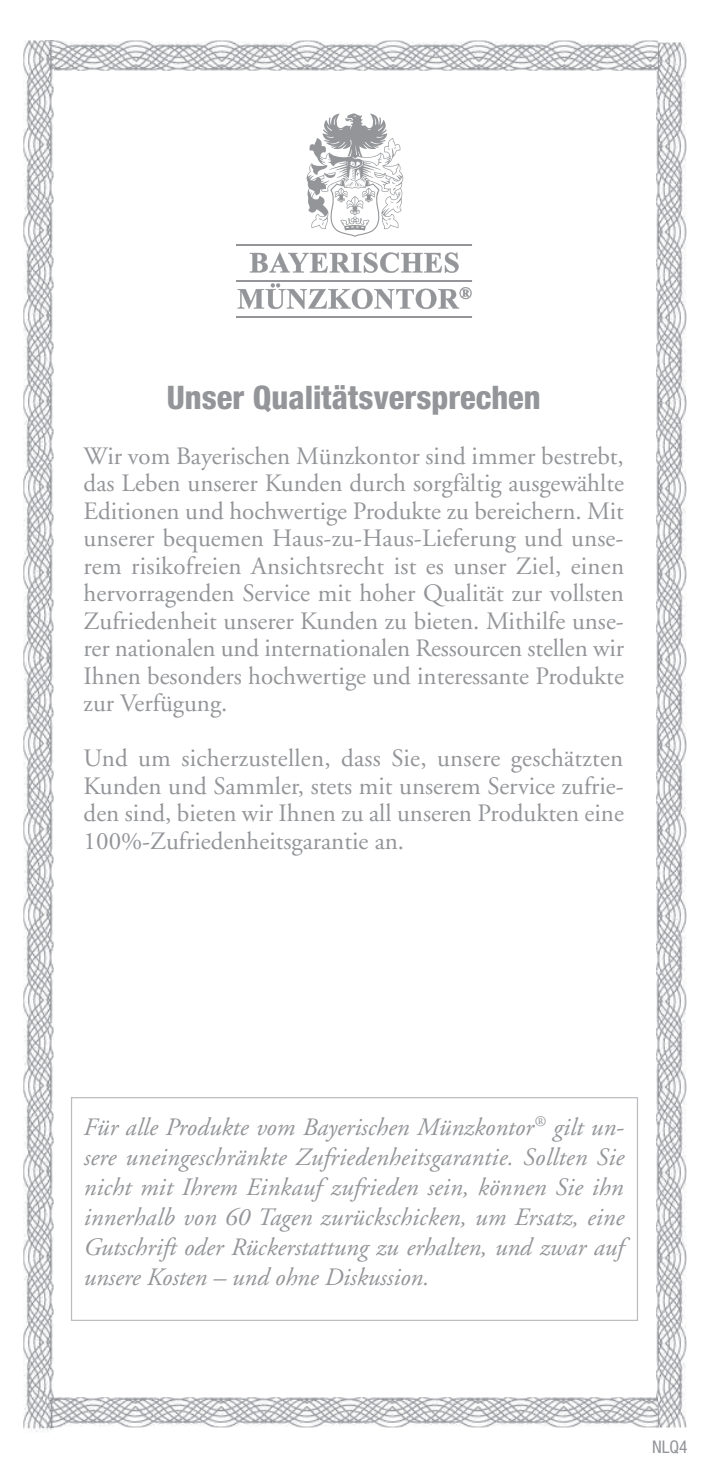
<style>
.page{position:relative;width:709px;height:1467px;background:#fff}
.page>*{position:absolute;margin:0;border:0;box-sizing:border-box;transform-origin:0 0}
.t1{font:800 condensed 32.5px "Helvetica Neue LT Pro";color:#939598}
.t2{font:25px/27.5px "Adobe Garamond";color:#939598;text-align:justify}
.t3{font:italic 25px/30px "Adobe Garamond";color:#939598;text-align:justify}
.t4{font:condensed 17.5px "Helvetica Neue LT Pro";color:#939598}
</style>
<div class="page">
<div style="left:71px;top:1097px;width:567px;height:224px;border:1px solid #bcbdc0"></div>
<hr style="left:237px;top:244px;width:235px;height:1px;background:#939598">
<hr style="left:237px;top:280px;width:235px;height:1px;background:#939598">
<hr style="left:237px;top:316px;width:235px;height:1px;background:#939598">
<svg style="left:250px;top:252px;width:209px;height:21px"></svg>
<svg style="left:237px;top:283px;width:234px;height:26px"></svg>
<svg style="left:307px;top:113px;width:96px;height:124px"></svg>
<img style="left:54px;top:1397px;width:602px;height:30px">
<img style="left:23px;top:41px;width:31px;height:1391px">
<img style="left:45px;top:41px;width:613px;height:30px">
<img style="left:656px;top:43px;width:30px;height:1384px">
<img style="left:656px;top:43px;width:2px;height:28px">
<h1 class="t1" style="left:167px;top:377px;width:375px">Unser Qualitätsversprechen</h1>
<p class="t2" style="left:84px;top:443px;width:542px">Wir vom Bayerischen Münzkontor sind immer bestrebt, das Leben unserer Kunden durch sorgfältig ausgewählte Editionen und hochwertige Produkte zu bereichern. Mit unserer bequemen Haus-zu-Haus-Lieferung und unse&shy;rem risikofreien Ansichtsrecht ist es unser Ziel, einen hervorragenden Service mit hoher Qualität zur vollsten Zufriedenheit unserer Kunden zu bieten. Mithilfe unse&shy;rer nationalen und internationalen Ressourcen stellen wir Ihnen besonders hochwertige und interessante Produkte zur Verfügung.</p>
<p class="t2" style="left:84px;top:745px;width:542px">Und um sicherzustellen, dass Sie, unsere geschätzten Kunden und Sammler, stets mit unserem Service zufrie&shy;den sind, bieten wir Ihnen zu all unseren Produkten eine 100%-Zufriedenheitsgarantie an.</p>
<p class="t3" style="left:84px;top:1113px;width:542px">Für alle Produkte vom Bayerischen Münzkontor<sup>®</sup> gilt un&shy;sere uneingeschränkte Zufriedenheitsgarantie. Sollten Sie nicht mit Ihrem Einkauf zufrieden sein, können Sie ihn innerhalb von 60 Tagen zurückschicken, um Ersatz, eine Gutschrift oder Rückerstattung zu erhalten, und zwar auf unsere Kosten – und ohne Diskussion.</p>
<p class="t4" style="left:652px;top:1436px;width:37px">NLQ4</p>
</div>
